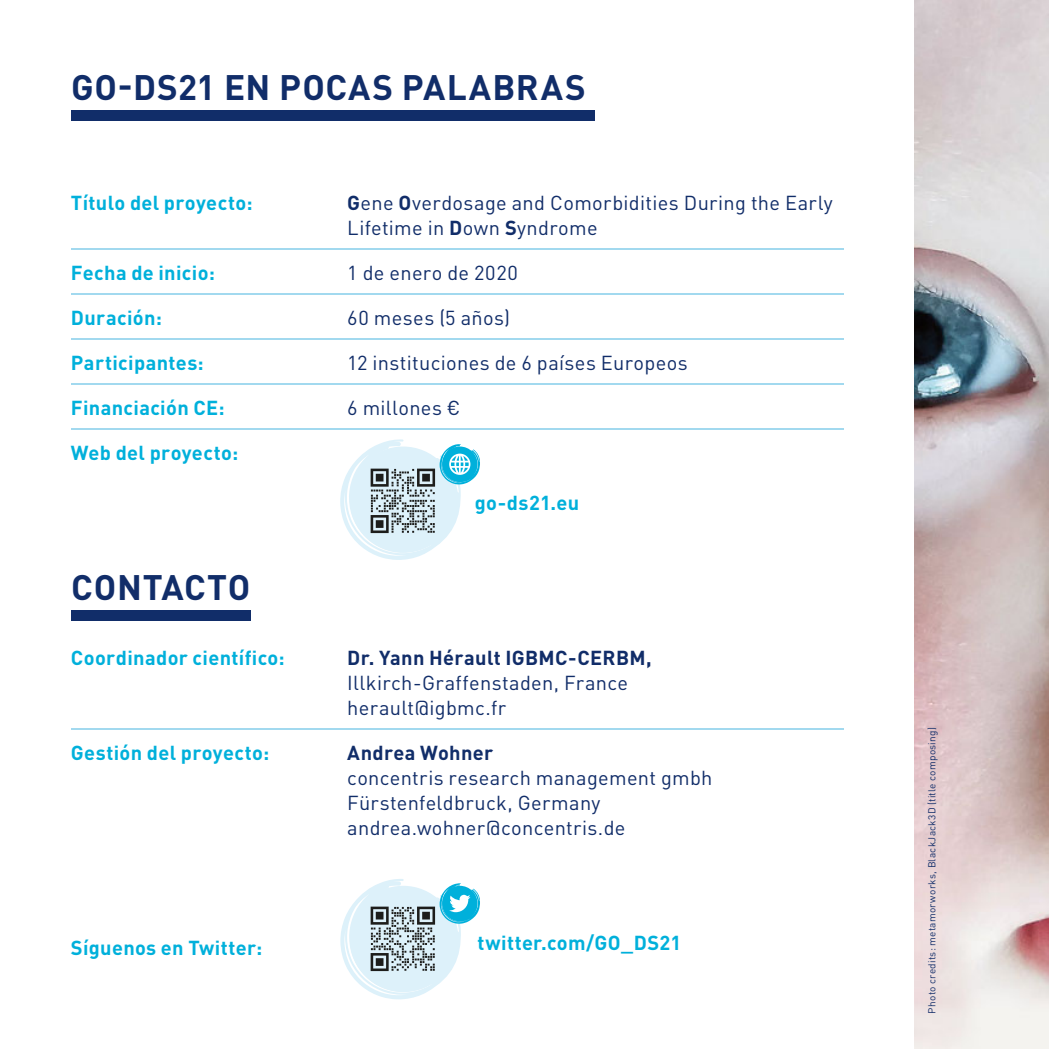
<style>
.page{position:relative;width:1049px;height:1049px;background:#fff}
.page>*{position:absolute;margin:0;border:0;box-sizing:border-box;transform-origin:0 0}
.t1{font:700 35px "DIN Pro";letter-spacing:.02em;color:#112d69}
.t2{font:20px/25px "DIN Pro";letter-spacing:.015em;color:#112d69}
.t3{font:700 20px "DIN Pro";letter-spacing:.015em;color:#00b0db}
.t4{font:700 20px "DIN Pro";letter-spacing:.015em;color:#112d69}
.t5{font:10px "DIN Pro";letter-spacing:.03em;color:#112d69}
.s1{font-weight:700}
</style>
<div class="page">
<img style="left:914px;top:0;width:135px;height:1049px">
<div style="left:71px;top:610px;width:180px;height:10px;background:#112d69"></div>
<hr style="left:71px;top:249px;width:772px;height:1px;background:#a2d9ef">
<hr style="left:71px;top:294px;width:772px;height:1px;background:#a2d9ef">
<hr style="left:71px;top:339px;width:772px;height:1px;background:#a2d9ef">
<hr style="left:71px;top:384px;width:772px;height:1px;background:#a2d9ef">
<hr style="left:71px;top:429px;width:772px;height:1px;background:#a2d9ef">
<hr style="left:71px;top:729px;width:772px;height:1px;background:#a2d9ef">
<div style="left:71px;top:110px;width:523px;height:10px;background:#112d69"></div>
<svg style="left:340px;top:879px;width:140px;height:120px"></svg>
<svg style="left:340px;top:439px;width:140px;height:121px"></svg>
<h1 class="t1" style="left:71px;top:75px;width:516px">GO-DS21 EN POCAS PALABRAS</h1>
<p class="t3" style="left:71px;top:196px;width:183px">Título del proyecto:</p>
<p class="t2" style="left:347px;top:193px;width:487px"><span class="s1">G</span>ene <span class="s1">O</span>verdosage and Comorbidities During the Early<br>Lifetime in <span class="s1">D</span>own <span class="s1">S</span>yndrome</p>
<p class="t3" style="left:71px;top:266px;width:146px">Fecha de inicio:</p>
<p class="t2" style="left:347px;top:263px;width:172px">1 de enero de 2020</p>
<p class="t3" style="left:71px;top:311px;width:93px">Duración:</p>
<p class="t2" style="left:347px;top:308px;width:164px">60 meses (5 años)</p>
<p class="t3" style="left:71px;top:356px;width:134px">Participantes:</p>
<p class="t2" style="left:347px;top:353px;width:342px">12 instituciones de 6 países Europeos</p>
<p class="t3" style="left:71px;top:401px;width:155px">Financiación CE:</p>
<p class="t2" style="left:347px;top:398px;width:115px">6 millones €</p>
<p class="t3" style="left:71px;top:446px;width:169px">Web del proyecto:</p>
<p class="t3" style="left:475px;top:496px;width:106px">go-ds21.eu</p>
<h1 class="t1" style="left:71px;top:575px;width:181px">CONTACTO</h1>
<p class="t3" style="left:71px;top:651px;width:215px">Coordinador científico:</p>
<p class="t4" style="left:347px;top:651px;width:306px">Dr. Yann Hérault IGBMC-CERBM,</p>
<p class="t2" style="left:347px;top:673px;width:282px">Illkirch-Graffenstaden, France herault@igbmc.fr</p>
<p class="t3" style="left:71px;top:746px;width:200px">Gestión del proyecto:</p>
<p class="t4" style="left:347px;top:746px;width:147px">Andrea Wohner</p>
<p class="t2" style="left:347px;top:768px;width:367px">concentris research management gmbh<br>Fürstenfeldbruck, Germany andrea.wohner@concentris.de</p>
<p class="t3" style="left:71px;top:941px;width:193px">Síguenos en Twitter:</p>
<p class="t3" style="left:477px;top:936px;width:205px">twitter.com/GO_DS21</p>
<p class="t5" style="left:928px;top:1013px;width:288px;rotate:-90deg">Photo credits: metamorworks, BlackJack3D (title composing)</p>
</div>
